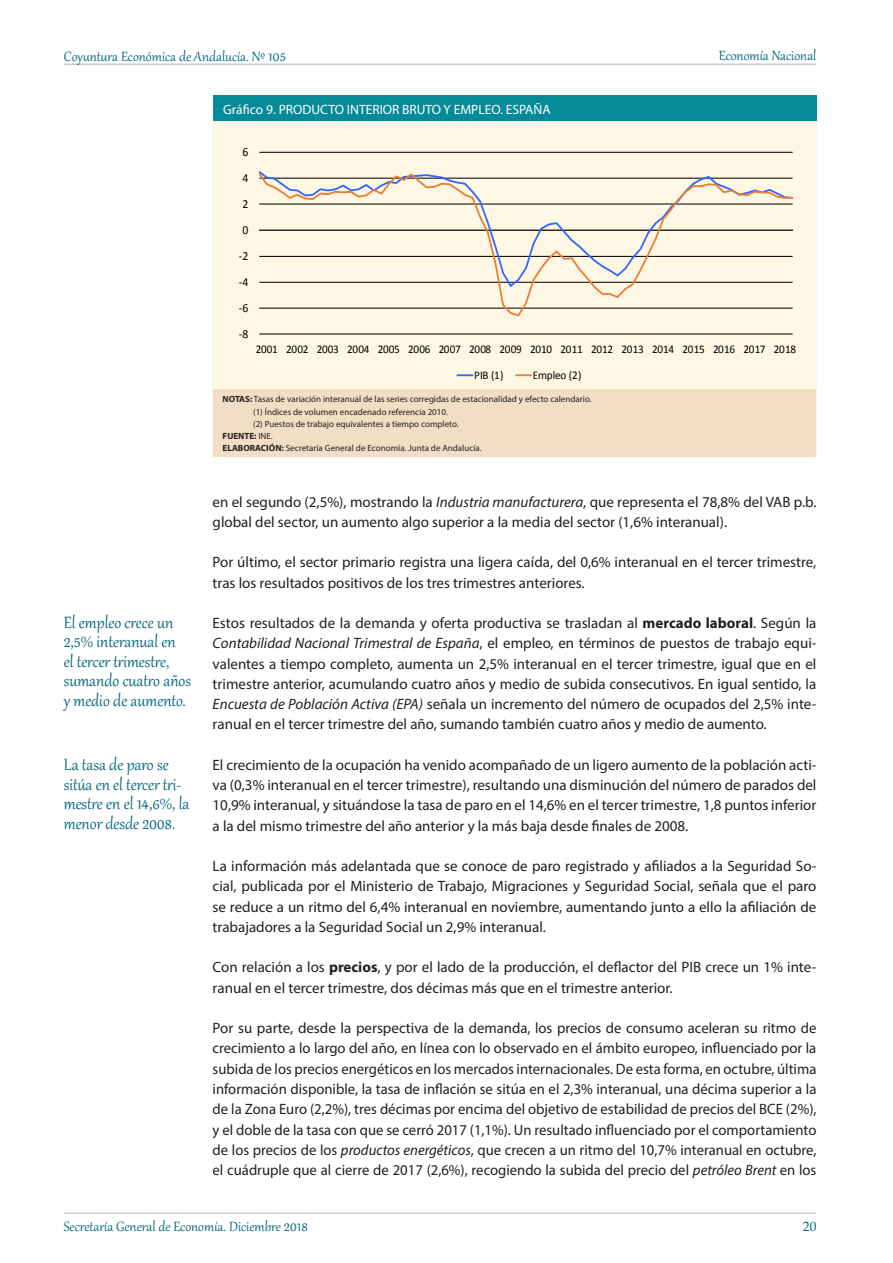
<style>
.page{position:relative;width:893px;height:1263px;background:#fff}
.page>*{position:absolute;margin:0;border:0;box-sizing:border-box;transform-origin:0 0}
.Estilo_Rótulos{font:20.25px/19.5px "Gabriola";color:#03677f;scale:.95 1}
.t1{font:16.5px "Gabriola";color:#03677f}
.t2{font:15px/20.2px "Myriad Pro";color:#231f20;text-align:justify}
.t3{font:13.5px "Myriad Pro";color:#fff}
.t4{font:13.5px "Book Antiqua";color:#03677f}
.t5{font:12.3px "Calibri";color:#000;scale:.95 1}
.t6{font:11.7px "Calibri";letter-spacing:-.035em;color:#000;scale:.95 1}
.t7{font:9px "Myriad Pro";color:#231f20}
.t8{font:700 9px "Myriad Pro";color:#231f20}
.s1{font-size:18px}
.s2{font-size:21px}
.s3{font-weight:700}
.s4{font-weight:400}
.s5{font-style:italic}
</style>
<div class="page">
<hr style="left:64px;top:1213px;width:752px;height:1px;background:#b3b3b3">
<hr style="left:64px;top:64px;width:752px;height:1px;background:#b3b3b3">
<div style="left:213px;top:96px;width:603px;height:25px;background:#068a98"></div>
<div style="left:213px;top:121px;width:603px;height:268px;background:#fdf7e3"></div>
<hr style="left:259px;top:334px;width:534px;height:1px;background:#000">
<hr style="left:259px;top:152px;width:534px;height:1px;background:#000">
<svg style="left:259px;top:171px;width:534px;height:146px"></svg>
<svg style="left:457px;top:374px;width:15px;height:2px"></svg>
<svg style="left:516px;top:374px;width:15px;height:2px"></svg>
<div style="left:213px;top:390px;width:603px;height:66px;background:#f2dec4"></div>
<div style="left:213px;top:389px;width:603px;height:68px;border:2px solid #f2dec4"></div>
<p class="t1" style="left:64px;top:46px;width:224px">Coyuntura Económica de Andalucía. Nº <span class="s1">105</span></p>
<p class="t1" style="left:719px;top:45px;width:99px">Economía Nacional</p>
<p class="t3" style="left:223px;top:101px;width:329px">Gráfico 9. PRODUCTO INTERIOR BRUTO Y EMPLEO. ESPAÑA</p>
<p class="t5" style="left:242px;top:143px;width:8px">6</p>
<p class="t5" style="left:242px;top:169px;width:8px">4</p>
<p class="t5" style="left:242px;top:195px;width:8px">2</p>
<p class="t5" style="left:242px;top:221px;width:8px">0</p>
<p class="t5" style="left:239px;top:247px;width:11px">-2</p>
<p class="t5" style="left:239px;top:273px;width:11px">-4</p>
<p class="t5" style="left:239px;top:299px;width:11px">-6</p>
<p class="t5" style="left:239px;top:325px;width:11px">-8</p>
<p class="Estilo_Rótulos" style="left:64px;top:611px;width:135px">El empleo crece un<br><span class="s2">2,5</span><span class="s1">%</span> interanual en<br>el tercer trimestre, sumando cuatro años y medio de aumento.</p>
<p class="Estilo_Rótulos" style="left:64px;top:754px;width:134px">La tasa de paro se sitúa en el tercer tri&shy;mestre en el <span class="s2">14,6</span><span class="s1">%</span>, la menor desde <span class="s2">2008</span>.</p>
<p class="t6" style="left:256px;top:341px;width:570px">2001 2002 2003 2004 2005 2006 2007 2008 2009 2010 2011 2012 2013 2014 2015 2016 2017 2018</p>
<p class="t6" style="left:474px;top:367px;width:32px">PIB (1)</p>
<p class="t6" style="left:533px;top:367px;width:53px">Empleo (2)</p>
<p class="t7" style="left:223px;top:394px;width:370px"><span class="s3">NOTAS:</span> Tasas de variación interanual de las series corregidas de estacionalidad y efecto calendario.</p>
<p class="t7" style="left:253px;top:406px;width:196px">(1) Índices de volumen encadenado referencia 2010.</p>
<p class="t7" style="left:253px;top:418px;width:207px">(2) Puestos de trabajo equivalentes a tiempo completo.</p>
<p class="t8" style="left:223px;top:430px;width:52px">FUENTE: <span class="s4">INE.</span></p>
<p class="t7" style="left:223px;top:442px;width:261px"><span class="s3">ELABORACIÓN:</span> Secretaría General de Economía. Junta de Andalucía.</p>
<p class="t2" style="left:213px;top:491px;width:605px">en el segundo (2,5%), mostrando la <span class="s5">Industria manufacturera</span>, que representa el 78,8% del VAB p.b. global del sector, un aumento algo superior a la media del sector (1,6% interanual).</p>
<p class="t2" style="left:213px;top:552px;width:605px">Por último, el sector primario registra una ligera caída, del 0,6% interanual en el tercer trimestre, tras los resultados positivos de los tres trimestres anteriores.</p>
<p class="t2" style="left:213px;top:613px;width:605px">Estos resultados de la demanda y oferta productiva se trasladan al <span class="s3">mercado laboral</span>. Según la <span class="s5">Contabilidad Nacional Trimestral de España</span>, el empleo, en términos de puestos de trabajo equi&shy;valentes a tiempo completo, aumenta un 2,5% interanual en el tercer trimestre, igual que en el trimestre anterior, acumulando cuatro años y medio de subida consecutivos. En igual sentido, la <span class="s5">Encuesta de Población Activa (EPA)</span> señala un incremento del número de ocupados del 2,5% inte&shy;ranual en el tercer trimestre del año, sumando también cuatro años y medio de aumento.</p>
<p class="t2" style="left:213px;top:754px;width:605px">El crecimiento de la ocupación ha venido acompañado de un ligero aumento de la población acti&shy;va (0,3% interanual en el tercer trimestre), resultando una disminución del número de parados del 10,9% interanual, y situándose la tasa de paro en el 14,6% en el tercer trimestre, 1,8 puntos inferior a la del mismo trimestre del año anterior y la más baja desde finales de 2008.</p>
<p class="t2" style="left:213px;top:856px;width:605px">La información más adelantada que se conoce de paro registrado y afiliados a la Seguridad So&shy;cial, publicada por el Ministerio de Trabajo, Migraciones y Seguridad Social, señala que el paro se reduce a un ritmo del 6,4% interanual en noviembre, aumentando junto a ello la afiliación de trabajadores a la Seguridad Social un 2,9% interanual.</p>
<p class="t2" style="left:213px;top:957px;width:605px">Con relación a los <span class="s3">precios</span>, y por el lado de la producción, el deflactor del PIB crece un 1% inte&shy;ranual en el tercer trimestre, dos décimas más que en el trimestre anterior.</p>
<p class="t2" style="left:213px;top:1018px;width:605px">Por su parte, desde la perspectiva de la demanda, los precios de consumo aceleran su ritmo de crecimiento a lo largo del año, en línea con lo observado en el ámbito europeo, influenciado por la subida de los precios energéticos en los mercados internacionales. De esta forma, en octubre, última información disponible, la tasa de inflación se sitúa en el 2,3% interanual, una décima superior a la de la Zona Euro (2,2%), tres décimas por encima del objetivo de estabilidad de precios del BCE (2%), y el doble de la tasa con que se cerró 2017 (1,1%). Un resultado influenciado por el comportamiento de los precios de los <span class="s5">productos energéticos</span>, que crecen a un ritmo del 10,7% interanual en octubre, el cuádruple que al cierre de 2017 (2,6%), recogiendo la subida del precio del <span class="s5">petróleo Brent</span> en los</p>
<p class="t1" style="left:64px;top:1215px;width:246px">Secretaría General de Economía. Diciembre <span class="s1">2018</span></p>
<p class="t4" style="left:803px;top:1217px;width:15px">20</p>
</div>
